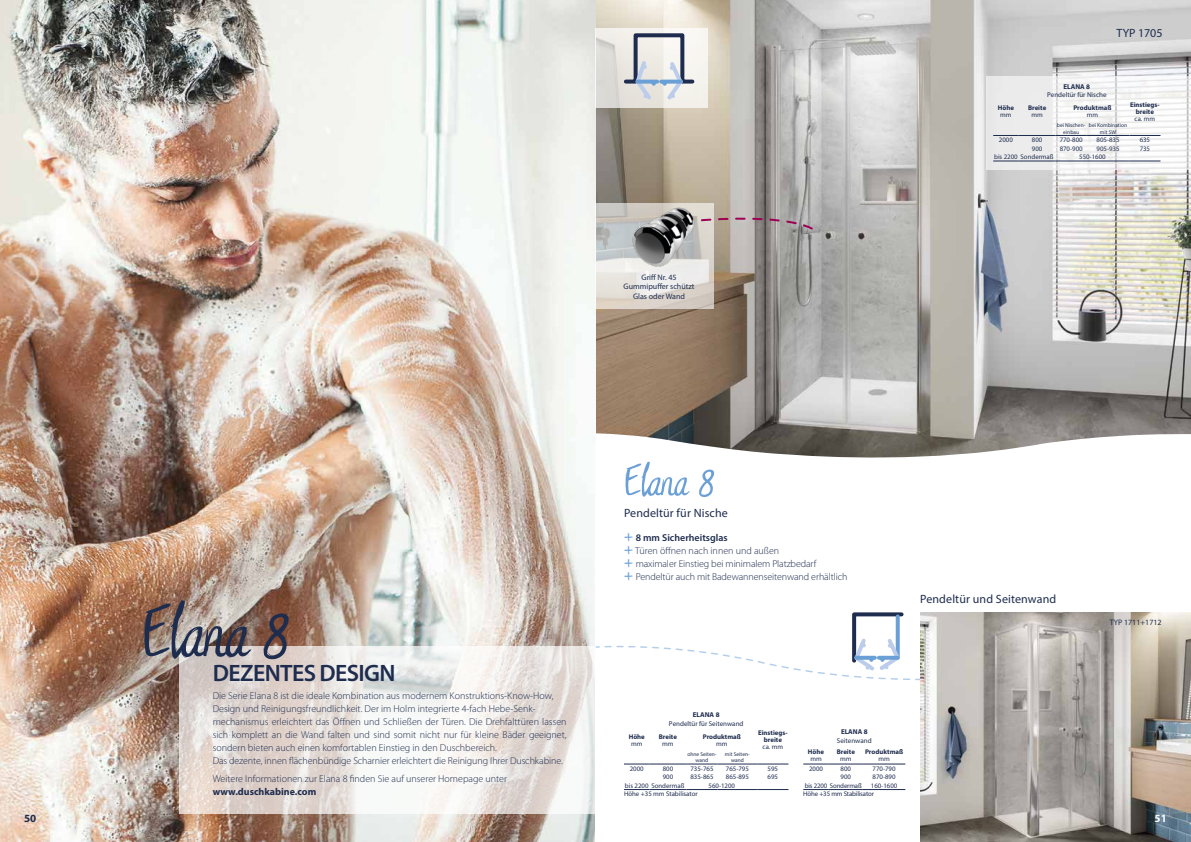
<style>
.page{position:relative;width:1191px;height:842px;background:#fff}
.page>*{position:absolute;margin:0;border:0;box-sizing:border-box;transform-origin:0 0}
.t1{font:100px "Canvas";letter-spacing:.01em;color:#1e2c4e}
.t2{font:60px "Canvas";letter-spacing:.01em;color:#6ba0d6}
.t3{font:27px "Canvas";color:#6ba0d6}
.t4{font:600 23.8px "Myriad Pro";letter-spacing:-.025em;color:#1e2c4e}
.t5{font:12px "Myriad Pro";letter-spacing:.01em;color:#1e2c4e}
.t6{font:700 11px "Myriad Pro";color:#1e2c4e}
.t7{font:700 11px "Myriad Pro";color:#fff}
.t8{font:300 10px/13px "Myriad Pro";color:#1e2c4e}
.t9{font:700 10px "Myriad Pro";color:#1e2c4e}
.t10{font:600 10px "Myriad Pro";color:#1e2c4e}
.t11{font:8px/9.6px "Myriad Pro";color:#1e2c4e;text-align:center}
.t12{font:7px "Myriad Pro";color:#1e2c4e}
.t13{font:700 7px "Myriad Pro";color:#1e2c4e}
.t14{font:6.8px "Myriad Pro";color:#1e2c4e}
.t15{font:700 6.8px/7px "Myriad Pro";color:#1e2c4e;text-align:center}
.t16{font:6.8px/8.8px "Myriad Pro";letter-spacing:-.02em;color:#1e2c4e}
.t17{font:5.5px/6.6px "Myriad Pro";color:#1e2c4e;text-align:center}
</style>
<div class="page">
<img style="left:595px;top:0;width:596px;height:433px">
<img style="left:0;top:0;width:595px;height:842px">
<svg style="left:179px;top:646px;width:416px;height:168px"></svg>
<svg style="left:596px;top:433px;width:595px;height:25px"></svg>
<svg style="left:595px;top:28px;width:113px;height:80px"></svg>
<svg style="left:622px;top:31px;width:74px;height:72px"></svg>
<svg style="left:985px;top:76px;width:206px;height:93px;fill:#efefef"></svg>
<svg style="left:595px;top:203px;width:119px;height:106px;background:#dbd8d3"></svg>
<img style="left:624px;top:193px;width:80px;height:79px">
<svg style="left:700px;top:213px;width:114px;height:18px;background:#ae9f9f"></svg>
<img style="left:920px;top:681px;width:271px;height:161px">
<svg style="left:595px;top:612px;width:596px;height:69px"></svg>
<svg style="left:803px;top:789px;width:25px;height:1px"></svg>
<hr style="left:828px;top:789px;width:35px;height:1px;background:#1e2c4e">
<hr style="left:863px;top:789px;width:42px;height:1px;background:#1e2c4e">
<svg style="left:803px;top:764px;width:25px;height:1px"></svg>
<hr style="left:828px;top:764px;width:35px;height:1px;background:#1e2c4e">
<hr style="left:863px;top:764px;width:42px;height:1px;background:#1e2c4e">
<svg style="left:993px;top:161px;width:25px;height:1px"></svg>
<hr style="left:1018px;top:161px;width:37px;height:1px;background:#1e2c4e">
<hr style="left:1055px;top:161px;width:31px;height:1px;background:#1e2c4e">
<hr style="left:1086px;top:161px;width:43px;height:1px;background:#1e2c4e">
<hr style="left:1129px;top:161px;width:31px;height:1px;background:#1e2c4e">
<svg style="left:993px;top:135px;width:25px;height:1px"></svg>
<hr style="left:1018px;top:135px;width:37px;height:1px;background:#1e2c4e">
<hr style="left:1055px;top:135px;width:31px;height:1px;background:#1e2c4e">
<hr style="left:1086px;top:135px;width:43px;height:1px;background:#1e2c4e">
<hr style="left:1129px;top:135px;width:31px;height:1px;background:#1e2c4e">
<svg style="left:624px;top:789px;width:25px;height:1px"></svg>
<hr style="left:649px;top:789px;width:37px;height:1px;background:#1e2c4e">
<hr style="left:686px;top:789px;width:31px;height:1px;background:#1e2c4e">
<hr style="left:717px;top:789px;width:40px;height:1px;background:#1e2c4e">
<hr style="left:757px;top:789px;width:31px;height:1px;background:#1e2c4e">
<svg style="left:624px;top:764px;width:25px;height:1px"></svg>
<hr style="left:649px;top:764px;width:37px;height:1px;background:#1e2c4e">
<hr style="left:686px;top:764px;width:31px;height:1px;background:#1e2c4e">
<hr style="left:717px;top:764px;width:40px;height:1px;background:#1e2c4e">
<hr style="left:757px;top:764px;width:31px;height:1px;background:#1e2c4e">
<p class="t5" style="left:1116px;top:26px;width:48px">TYP 1705</p>
<p class="t15" style="left:997px;top:104px;width:18px">Höhe</p>
<p class="t14" style="left:1000px;top:111px;width:13px">mm</p>
<p class="t13" style="left:1063px;top:82px;width:28px">ELANA 8</p>
<p class="t12" style="left:1047px;top:90px;width:61px">Pendeltür für Nische</p>
<p class="t15" style="left:1028px;top:104px;width:20px">Breite</p>
<p class="t14" style="left:1031px;top:111px;width:13px">mm</p>
<p class="t15" style="left:1073px;top:104px;width:40px">Produktmaß</p>
<p class="t14" style="left:1086px;top:111px;width:13px">mm</p>
<p class="t15" style="left:1130px;top:101px;width:31px">Einstiegs&shy;breite</p>
<p class="t14" style="left:1134px;top:114px;width:22px">ca. mm</p>
<p class="t17" style="left:1057px;top:122px;width:30px">bei Nischen&shy;einbau</p>
<p class="t17" style="left:1089px;top:122px;width:40px">bei Kombination mit SW</p>
<p class="t11" style="left:623px;top:272px;width:72px">Griff Nr. 45<br>Gummipuffer schützt<br>Glas oder Wand</p>
<p class="t14" style="left:999px;top:136px;width:15px">2000</p>
<p class="t14" style="left:1032px;top:136px;width:12px">800</p>
<p class="t14" style="left:1059px;top:136px;width:25px">770-800</p>
<p class="t14" style="left:1096px;top:136px;width:25px">805-835</p>
<p class="t14" style="left:1139px;top:136px;width:12px">635</p>
<p class="t14" style="left:1032px;top:144px;width:12px">900</p>
<p class="t14" style="left:1059px;top:144px;width:25px">870-900</p>
<p class="t14" style="left:1096px;top:144px;width:25px">905-935</p>
<p class="t14" style="left:1139px;top:144px;width:12px">735</p>
<p class="t14" style="left:994px;top:153px;width:61px">bis 2200 Sondermaß</p>
<p class="t14" style="left:1079px;top:153px;width:28px">550-1600</p>
<h1 class="t1" style="left:142px;top:587px;width:150px">Elana 8</h1>
<p class="t8" style="left:213px;top:689px;width:355px">Die Serie Elana 8 ist die ideale Kombination aus modernem Konstruktions-Know-How, Design und Reinigungsfreundlichkeit. Der im Holm integrierte 4-fach Hebe-Senk&shy;mechanismus erleichtert das Öffnen und Schließen der Türen. Die Drehfalttüren lassen sich komplett an die Wand falten und sind somit nicht nur für kleine Bäder geeignet, sondern bieten auch einen komfortablen Einstieg in den Duschbereich.<br>Das dezente, innen flächenbündige Scharnier erleichtert die Reinigung Ihrer Duschkabine.</p>
<p class="t8" style="left:213px;top:772px;width:296px">Weitere Informationen zur Elana 8 finden Sie auf unserer Homepage unter</p>
<p class="t9" style="left:213px;top:785px;width:105px">www.duschkabine.com</p>
<h3 class="t4" style="left:213px;top:658px;width:184px">DEZENTES DESIGN</h3>
<h2 class="t2" style="left:624px;top:454px;width:92px">Elana 8</h2>
<h3 class="t3" style="left:624px;top:525px;width:11px">+</h3>
<p class="t10" style="left:636px;top:531px;width:93px">8 mm Sicherheitsglas</p>
<h3 class="t3" style="left:624px;top:538px;width:11px">+</h3>
<p class="t8" style="left:635px;top:544px;width:145px">Türen öffnen nach innen und außen</p>
<h3 class="t3" style="left:624px;top:551px;width:11px">+</h3>
<p class="t8" style="left:636px;top:557px;width:182px">maximaler Einstieg bei minimalem Platzbedarf</p>
<h3 class="t3" style="left:624px;top:564px;width:11px">+</h3>
<p class="t8" style="left:636px;top:570px;width:213px">Pendeltür auch mit Badewannenseitenwand erhältlich</p>
<p class="t5" style="left:624px;top:506px;width:105px">Pendeltür für Nische</p>
<p class="t5" style="left:920px;top:591px;width:137px">Pendeltür und Seitenwand</p>
<p class="t13" style="left:693px;top:710px;width:28px">ELANA 8</p>
<p class="t12" style="left:669px;top:719px;width:76px">Pendeltür für Seitenwand</p>
<p class="t15" style="left:628px;top:733px;width:18px">Höhe</p>
<p class="t14" style="left:631px;top:739px;width:13px">mm</p>
<p class="t15" style="left:659px;top:733px;width:20px">Breite</p>
<p class="t14" style="left:662px;top:739px;width:13px">mm</p>
<p class="t15" style="left:702px;top:733px;width:40px">Produktmaß</p>
<p class="t14" style="left:716px;top:739px;width:13px">mm</p>
<p class="t17" style="left:687px;top:750px;width:31px">ohne Seiten&shy;wand</p>
<p class="t17" style="left:725px;top:750px;width:26px">mit Seiten&shy;wand</p>
<p class="t15" style="left:758px;top:729px;width:31px">Einstiegs&shy;breite</p>
<p class="t14" style="left:762px;top:743px;width:22px">ca. mm</p>
<p class="t15" style="left:808px;top:748px;width:18px">Höhe</p>
<p class="t14" style="left:810px;top:755px;width:13px">mm</p>
<p class="t13" style="left:841px;top:727px;width:28px">ELANA 8</p>
<p class="t12" style="left:837px;top:736px;width:36px">Seitenwand</p>
<p class="t15" style="left:836px;top:748px;width:20px">Breite</p>
<p class="t14" style="left:840px;top:755px;width:13px">mm</p>
<p class="t15" style="left:865px;top:748px;width:40px">Produktmaß</p>
<p class="t14" style="left:878px;top:755px;width:13px">mm</p>
<p class="t14" style="left:630px;top:764px;width:15px">2000</p>
<p class="t14" style="left:662px;top:764px;width:12px">800</p>
<p class="t14" style="left:690px;top:764px;width:25px">735-765</p>
<p class="t14" style="left:726px;top:764px;width:25px">765-795</p>
<p class="t14" style="left:767px;top:764px;width:12px">595</p>
<p class="t14" style="left:662px;top:773px;width:12px">900</p>
<p class="t14" style="left:690px;top:773px;width:25px">835-865</p>
<p class="t14" style="left:726px;top:773px;width:25px">865-895</p>
<p class="t14" style="left:767px;top:773px;width:12px">695</p>
<p class="t14" style="left:625px;top:781px;width:61px">bis 2200 Sondermaß</p>
<p class="t14" style="left:708px;top:781px;width:28px">560-1200</p>
<p class="t14" style="left:624px;top:790px;width:75px">Höhe +35 mm Stabilisator</p>
<p class="t14" style="left:809px;top:764px;width:15px">2000</p>
<p class="t14" style="left:840px;top:764px;width:12px">800</p>
<p class="t14" style="left:872px;top:764px;width:25px">770-790</p>
<p class="t14" style="left:840px;top:773px;width:12px">900</p>
<p class="t14" style="left:872px;top:773px;width:25px">870-890</p>
<p class="t16" style="left:804px;top:781px;width:59px">bis 2200 Sondermaß</p>
<p class="t16" style="left:803px;top:781px;width:96px;text-indent:68px">160-1600<br>Höhe +35 mm Stabilisator</p>
<p class="t11" style="left:1109px;top:617px;width:54px">TYP 1711+1712</p>
<p class="t6" style="left:24px;top:811px;width:14px">50</p>
<p class="t7" style="left:1154px;top:811px;width:14px">51</p>
</div>
